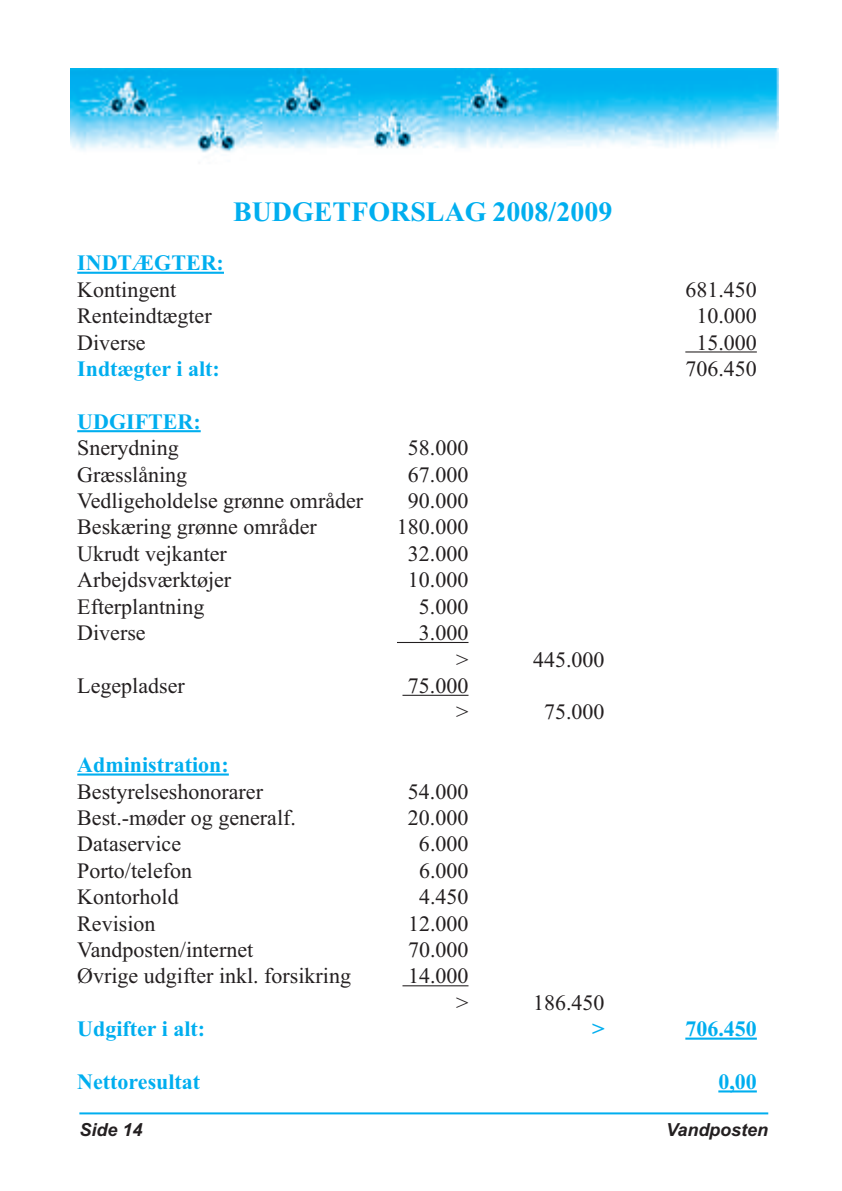
<style>
.page{position:relative;width:842px;height:1191px;background:#fff}
.page>*{position:absolute;margin:0;border:0;box-sizing:border-box;transform-origin:0 0}
.t1{font:700 28px "Times New Roman";color:#00aeef}
.t2{font:22px/26.4px "Times New Roman";color:#231f20;text-align:right}
.t3{font:700 22px "Times New Roman";color:#00aeef}
.t4{font:italic 700 18px "Arial";color:#231f20}
</style>
<div class="page">
<hr style="left:79px;top:1112px;width:689px;height:2px;background:#00aeef">
<img style="left:70px;top:68px;width:709px;height:85px">
<hr style="left:77px;top:272px;width:147px;height:2px;background:#00aeef">
<hr style="left:685px;top:351px;width:72px;height:1px;background:#231f20">
<hr style="left:77px;top:430px;width:124px;height:2px;background:#00aeef">
<hr style="left:397px;top:642px;width:71px;height:1px;background:#231f20">
<hr style="left:402px;top:695px;width:66px;height:1px;background:#231f20">
<hr style="left:77px;top:773px;width:152px;height:2px;background:#00aeef">
<hr style="left:402px;top:985px;width:66px;height:1px;background:#231f20">
<hr style="left:685px;top:1037px;width:72px;height:2px;background:#00aeef">
<hr style="left:718px;top:1090px;width:39px;height:2px;background:#00aeef">
<p class="t1" style="left:233px;top:194px;width:381px">BUDGETFORSLAG 2008/2009</p>
<p class="t3" style="left:77px;top:250px;width:148px">INDTÆGTER:</p>
<p class="t2" style="left:77px;top:276px;width:100px">Kontingent</p>
<p class="t2" style="left:685px;top:276px;width:73px">681.450</p>
<p class="t2" style="left:77px;top:302px;width:136px">Renteindtægter</p>
<p class="t2" style="left:696px;top:302px;width:62px">10.000</p>
<p class="t2" style="left:77px;top:329px;width:70px">Diverse</p>
<p class="t2" style="left:696px;top:329px;width:62px">15.000</p>
<p class="t3" style="left:77px;top:355px;width:144px">Indtægter i alt:</p>
<p class="t2" style="left:685px;top:355px;width:73px">706.450</p>
<p class="t3" style="left:77px;top:408px;width:125px">UDGIFTER:</p>
<p class="t2" style="left:77px;top:434px;width:103px">Snerydning</p>
<p class="t2" style="left:408px;top:434px;width:62px">58.000</p>
<p class="t2" style="left:77px;top:461px;width:112px">Græsslåning</p>
<p class="t2" style="left:408px;top:461px;width:62px">67.000</p>
<p class="t2" style="left:77px;top:487px;width:287px">Vedligeholdelse grønne områder</p>
<p class="t2" style="left:408px;top:487px;width:62px">90.000</p>
<p class="t2" style="left:77px;top:513px;width:241px">Beskæring grønne områder</p>
<p class="t2" style="left:397px;top:513px;width:73px">180.000</p>
<p class="t2" style="left:77px;top:540px;width:151px">Ukrudt vejkanter</p>
<p class="t2" style="left:408px;top:540px;width:62px">32.000</p>
<p class="t2" style="left:77px;top:566px;width:155px">Arbejdsværktøjer</p>
<p class="t2" style="left:408px;top:566px;width:62px">10.000</p>
<p class="t2" style="left:77px;top:593px;width:129px">Efterplantning</p>
<p class="t2" style="left:419px;top:593px;width:51px">5.000</p>
<p class="t2" style="left:77px;top:619px;width:70px">Diverse</p>
<p class="t2" style="left:419px;top:619px;width:51px">3.000 &gt;</p>
<p class="t2" style="left:533px;top:645px;width:73px">445.000</p>
<p class="t2" style="left:77px;top:672px;width:109px">Legepladser</p>
<p class="t2" style="left:408px;top:672px;width:62px">75.000 &gt;</p>
<p class="t3" style="left:77px;top:751px;width:153px">Administration:</p>
<p class="t2" style="left:77px;top:777px;width:187px">Bestyrelseshonorarer</p>
<p class="t2" style="left:408px;top:777px;width:62px">54.000</p>
<p class="t2" style="left:77px;top:804px;width:220px">Best.-møder og generalf.</p>
<p class="t2" style="left:408px;top:804px;width:62px">20.000</p>
<p class="t2" style="left:77px;top:830px;width:105px">Dataservice</p>
<p class="t2" style="left:419px;top:830px;width:51px">6.000</p>
<p class="t2" style="left:77px;top:857px;width:116px">Porto/telefon</p>
<p class="t2" style="left:419px;top:857px;width:51px">6.000</p>
<p class="t2" style="left:77px;top:883px;width:103px">Kontorhold</p>
<p class="t2" style="left:419px;top:883px;width:51px">4.450</p>
<p class="t2" style="left:77px;top:909px;width:80px">Revision</p>
<p class="t2" style="left:408px;top:909px;width:62px">12.000</p>
<p class="t2" style="left:77px;top:936px;width:177px">Vandposten/internet</p>
<p class="t2" style="left:408px;top:936px;width:62px">70.000</p>
<p class="t2" style="left:77px;top:962px;width:275px">Øvrige udgifter inkl. forsikring</p>
<p class="t2" style="left:408px;top:962px;width:62px">14.000 &gt;</p>
<p class="t2" style="left:544px;top:698px;width:62px">75.000</p>
<p class="t2" style="left:533px;top:989px;width:73px">186.450</p>
<p class="t3" style="left:77px;top:1015px;width:129px">Udgifter i alt:</p>
<p class="t3" style="left:592px;top:1015px;width:14px">&gt;</p>
<p class="t3" style="left:685px;top:1015px;width:73px">706.450</p>
<p class="t3" style="left:77px;top:1068px;width:124px">Nettoresultat</p>
<p class="t3" style="left:718px;top:1068px;width:40px">0,00</p>
<p class="t4" style="left:79px;top:1119px;width:65px">Side 14</p>
<p class="t4" style="left:666px;top:1119px;width:104px">Vandposten</p>
</div>
